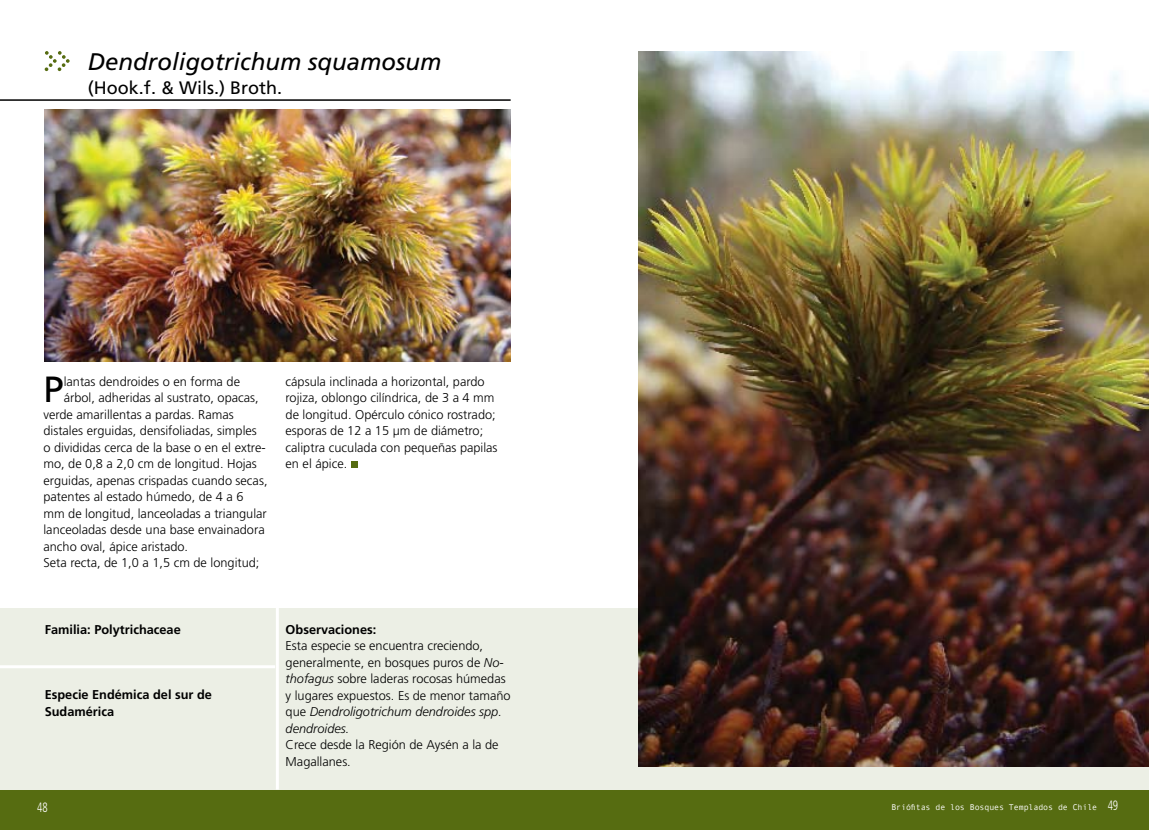
<style>
.page{position:relative;width:1149px;height:830px;background:#fff}
.page>*{position:absolute;margin:0;border:0;box-sizing:border-box;transform-origin:0 0}
.t1{font:36.45px "Frutiger LT Std";color:#000}
.t2{font:italic 24px "Frutiger LT Std";color:#000}
.t3{font:18px "Frutiger LT Std";color:#000}
.t4{font:300 condensed 13.5px "Frutiger LT Std";color:#fff;scale:.81 1}
.t5{font:300 12.75px/16.5px "Frutiger LT Std";color:#000}
.t6{font:700 12.75px/16.5px "Frutiger LT Std";color:#000}
.t7{font:8.25px "Andale Mono";letter-spacing:-.01em;color:#fff}
.s1{font-style:italic}
</style>
<div class="page">
<div style="left:0;top:608px;width:1148px;height:181px;background:#ecefe5"></div>
<hr style="left:276px;top:603px;width:3px;height:186px;background:#fff">
<div style="left:0;top:789px;width:1148px;height:40px;background:#566c11"></div>
<img style="left:45px;top:109px;width:465px;height:252px">
<div style="left:351px;top:461px;width:6px;height:7px;background:#566c11"></div>
<hr style="left:0;top:665px;width:275px;height:3px;background:#fff">
<img style="left:638px;top:51px;width:510px;height:714px">
<hr style="left:0;top:99px;width:510px;height:2px;background:#000">
<svg style="left:45px;top:51px;width:25px;height:20px"></svg>
<h2 class="t2" style="left:88px;top:47px;width:355px">Dendroligotrichum squamosum</h2>
<h3 class="t3" style="left:88px;top:77px;width:196px">(Hook.f. &amp; Wils.) Broth.</h3>
<h1 class="t1" style="left:43px;top:368px;width:22px">P</h1>
<p class="t5" style="left:64px;top:373px;width:178px">lantas dendroides o en forma de</p>
<p class="t5" style="left:64px;top:389px;width:196px">árbol, adheridas al sustrato, opacas,</p>
<p class="t5" style="left:43px;top:406px;width:192px">verde amarillentas a pardas. Ramas</p>
<p class="t5" style="left:43px;top:422px;width:215px">distales erguidas, densifoliadas, simples</p>
<p class="t5" style="left:43px;top:439px;width:223px">o divididas cerca de la base o en el extre-</p>
<p class="t5" style="left:43px;top:455px;width:215px">mo, de 0,8 a 2,0 cm de longitud. Hojas</p>
<p class="t5" style="left:43px;top:472px;width:225px">erguidas, apenas crispadas cuando secas,</p>
<p class="t5" style="left:43px;top:488px;width:201px">patentes al estado húmedo, de 4 a 6</p>
<p class="t5" style="left:43px;top:505px;width:225px">mm de longitud, lanceoladas a triangular</p>
<p class="t5" style="left:43px;top:521px;width:223px">lanceoladas desde una base envainadora</p>
<p class="t5" style="left:43px;top:538px;width:146px">ancho oval, ápice aristado.</p>
<p class="t5" style="left:43px;top:554px;width:217px">Seta recta, de 1,0 a 1,5 cm de longitud;</p>
<p class="t5" style="left:285px;top:373px;width:213px">cápsula inclinada a horizontal, pardo rojiza, oblongo cilíndrica, de 3 a 4 mm de longitud. Opérculo cónico rostrado; esporas de 12 a 15 µm de diámetro; caliptra cuculada con pequeñas papilas en el ápice.</p>
<p class="t6" style="left:45px;top:621px;width:138px">Familia: Polytrichaceae</p>
<p class="t6" style="left:45px;top:686px;width:169px">Especie Endémica del sur de<br>Sudamérica</p>
<p class="t6" style="left:285px;top:621px;width:92px">Observaciones:</p>
<p class="t5" style="left:285px;top:637px;width:226px">Esta especie se encuentra creciendo, generalmente, en bosques puros de <span class="s1">No&shy;thofagus</span> sobre laderas rocosas húmedas y lugares expuestos. Es de menor tamaño que <span class="s1">Dendroligotrichum dendroides spp. dendroides.</span></p>
<p class="t5" style="left:285px;top:736px;width:214px">Crece desde la Región de Aysén a la de<br>Magallanes.</p>
<p class="t4" style="left:37px;top:799px;width:13px">48</p>
<p class="t7" style="left:891px;top:801px;width:207px">Briófitas de los Bosques Templados de Chile</p>
<p class="t4" style="left:1107px;top:797px;width:13px">49</p>
</div>
